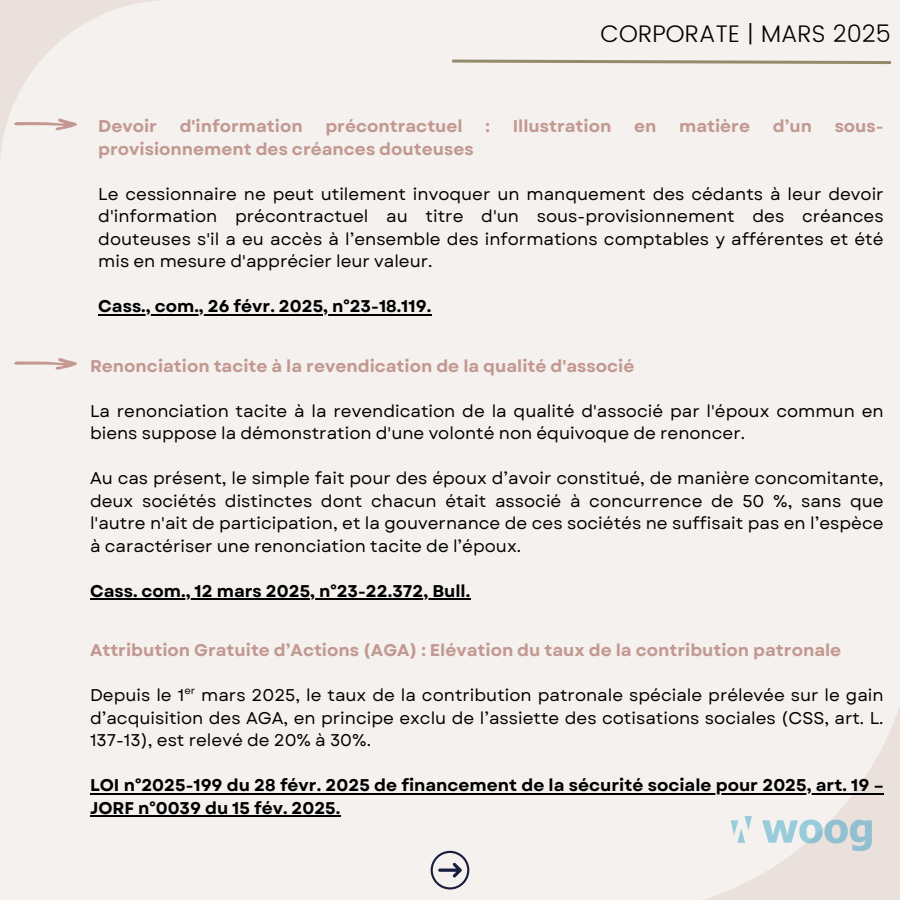
<style>
.page{position:relative;width:900px;height:900px;background:#f4f1ee}
.page>*{position:absolute;margin:0;border:0;box-sizing:border-box;transform-origin:0 0}
.t1{font:300 24px "Poppins";color:#000}
.t2{font:17px/22.5px "Garet";color:#000;text-align:justify}
.t3{font:700 17px "Garet";color:#c39891}
.t4{font:700 17px/22.5px "Garet";color:#000}
.t5{font:10.2px "Garet";color:#000}
</style>
<div class="page">
<svg style="left:610px;top:707px;width:290px;height:193px"></svg>
<img style="left:719px;top:810px;width:165px;height:46px">
<svg style="left:431px;top:851px;width:38px;height:38px"></svg>
<svg style="left:0;top:0;width:157px;height:157px"></svg>
<hr style="left:98px;top:314px;width:333px;height:1px;background:#000">
<svg style="left:14px;top:358px;width:63px;height:12px"></svg>
<svg style="left:452px;top:59px;width:439px;height:5px"></svg>
<hr style="left:90px;top:598px;width:380px;height:2px;background:#000">
<hr style="left:90px;top:793px;width:794px;height:1px;background:#000">
<hr style="left:90px;top:815px;width:250px;height:2px;background:#000">
<p class="t1" style="left:601px;top:19px;width:292px">CORPORATE | MARS 2025</p>
<p class="t3" style="left:98px;top:114px;width:60px">Devoir</p>
<p class="t3" style="left:180px;top:114px;width:124px">d'information</p>
<p class="t3" style="left:325px;top:114px;width:139px">précontractuel</p>
<p class="t3" style="left:485px;top:114px;width:6px">:</p>
<p class="t3" style="left:513px;top:114px;width:100px">Illustration</p>
<p class="t3" style="left:634px;top:114px;width:24px">en</p>
<p class="t3" style="left:679px;top:114px;width:72px">matière</p>
<p class="t3" style="left:773px;top:114px;width:41px">d’un</p>
<p class="t3" style="left:835px;top:114px;width:50px">sous-</p>
<p class="t3" style="left:98px;top:137px;width:377px">provisionnement des créances douteuses</p>
<p class="t2" style="left:98px;top:183px;width:787px">Le cessionnaire ne peut utilement invoquer un manquement des cédants à leur devoir d'information précontractuel au titre d'un sous-provisionnement des créances douteuses s'il a eu accès à l’ensemble des informations comptables y afférentes et été mis en mesure d'apprécier leur valeur.</p>
<h1 class="t4" style="left:98px;top:295px;width:335px">Cass., com., 26 févr. 2025, n°23-18.119.</h1>
<h2 class="t3" style="left:90px;top:354px;width:546px">Renonciation tacite à la revendication de la qualité d'associé</h2>
<p class="t2" style="left:90px;top:400px;width:795px">La renonciation tacite à la revendication de la qualité d'associé par l'époux commun en biens suppose la démonstration d'une volonté non équivoque de renoncer.</p>
<h2 class="t2" style="left:90px;top:467px;width:795px">Au cas présent, le simple fait pour des époux d’avoir constitué, de manière concomitante, deux sociétés distinctes dont chacun était associé à concurrence de 50 %, sans que l'autre n'ait de participation, et la gouvernance de ces sociétés ne suffisait pas en l’espèce à caractériser une renonciation tacite de l’époux.</h2>
<p class="t4" style="left:90px;top:580px;width:382px">Cass. com., 12 mars 2025, n°23-22.372, Bull.</p>
<h2 class="t3" style="left:90px;top:638px;width:753px">Attribution Gratuite d’Actions (AGA) : Elévation du taux de la contribution patronale</h2>
<p class="t2" style="left:90px;top:684px;width:795px">Depuis le 1 mars 2025, le taux de la contribution patronale spéciale prélevée sur le gain d’acquisition des AGA, en principe exclu de l’assiette des cotisations sociales (CSS, art. L.<br>137-13), est relevé de 20% à 30%.</p>
<p class="t5" style="left:184px;top:683px;width:12px">er</p>
<p class="t4" style="left:90px;top:774px;width:795px">LOI n°2025-199 du 28 févr. 2025 de financement de la sécurité sociale pour 2025, art. 19 –<br>JORF n°0039 du 15 fév. 2025.</p>
</div>
